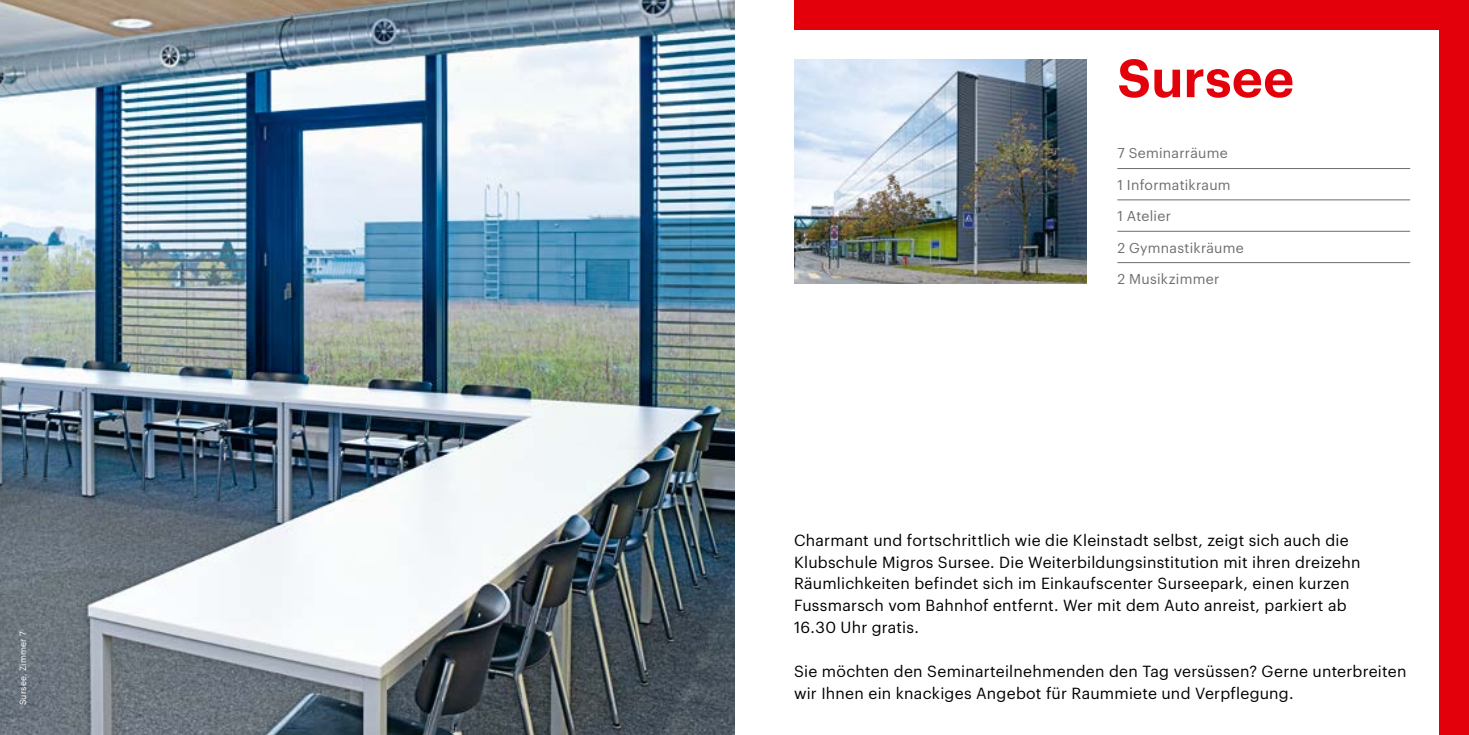
<style>
.page{position:relative;width:1469px;height:735px;background:#fff}
.page>*{position:absolute;margin:0;border:0;box-sizing:border-box;transform-origin:0 0}
._10_Headline__36_44p{font:600 52.5px "Graphik";letter-spacing:.005em;color:#e3000b}
.t1{font:15.75px/21.9px "Graphik";letter-spacing:.015em;color:#000}
.t2{font:14px "Graphik";letter-spacing:.02em;color:#6e6e6e}
._03_CopyText__9_12_4{font:8.75px "Graphik";letter-spacing:.02em;color:#fff}
</style>
<div class="page">
<div style="left:794px;top:0;width:674px;height:30px;background:#e3000b"></div>
<div style="left:1439px;top:0;width:29px;height:734px;background:#e3000b"></div>
<img style="left:0;top:0;width:734px;height:734px">
<img style="left:794px;top:60px;width:292px;height:223px">
<hr style="left:1117px;top:168px;width:293px;height:1px;background:#6e6e6e">
<hr style="left:1117px;top:199px;width:293px;height:1px;background:#6e6e6e">
<hr style="left:1117px;top:231px;width:293px;height:1px;background:#6e6e6e">
<hr style="left:1117px;top:262px;width:293px;height:1px;background:#6e6e6e">
<p class="_03_CopyText__9_12_4" style="left:16px;top:704px;width:75px;rotate:-90deg">Sursee, Zimmer 7</p>
<p class="_10_Headline__36_44p" style="left:1117px;top:38px;width:178px">Sursee</p>
<p class="t2" style="left:1117px;top:143px;width:112px">7 Seminarräume</p>
<p class="t2" style="left:1117px;top:174px;width:115px">1 Informatikraum</p>
<p class="t2" style="left:1117px;top:205px;width:55px">1 Atelier</p>
<p class="t2" style="left:1117px;top:237px;width:128px">2 Gymnastikräume</p>
<p class="t2" style="left:1117px;top:268px;width:103px">2 Musikzimmer</p>
<p class="t1" style="left:794px;top:527px;width:568px">Charmant und fortschrittlich wie die Kleinstadt selbst, zeigt sich auch die Klubschule Migros Sursee. Die Weiterbildungsinstitution mit ihren dreizehn Räumlichkeiten befindet sich im Einkaufscenter Surseepark, einen kurzen Fussmarsch vom Bahnhof entfernt. Wer mit dem Auto anreist, parkiert ab 16.30 Uhr gratis.</p>
<p class="t1" style="left:794px;top:658px;width:614px">Sie möchten den Seminarteilnehmenden den Tag versüssen? Gerne unterbreiten wir Ihnen ein knackiges Angebot für Raummiete und Verpflegung.</p>
</div>
